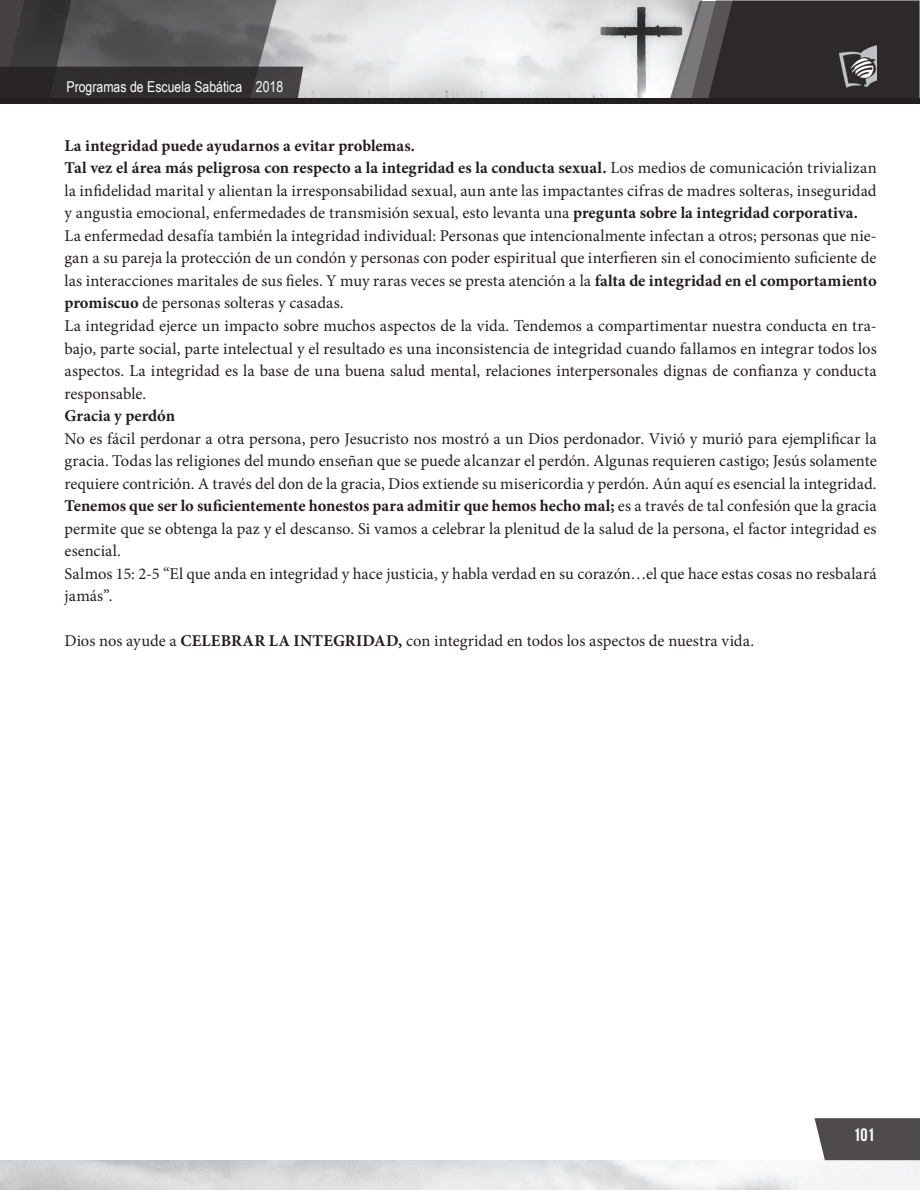
<style>
.page{position:relative;width:920px;height:1190px;background:#fff}
.page>*{position:absolute;margin:0;border:0;box-sizing:border-box;transform-origin:0 0}
.t1{font:18px "Bebas Neue";color:#fff}
.t2{font:16.5px/22.5px "Minion Pro";color:#231f20}
.t3{font:700 16.5px "Minion Pro";color:#231f20}
.t4{font:15px "Arial Narrow";color:#fff}
.s1{font-weight:700}
</style>
<div class="page">
<img style="left:303px;top:0;width:366px;height:99px">
<svg style="left:0;top:0;width:303px;height:99px;background:#514e50"></svg>
<svg style="left:814px;top:1118px;width:105px;height:42px;background:#595556"></svg>
<div style="left:0;top:99px;width:919px;height:5px;background:#231f20"></div>
<svg style="left:669px;top:0;width:250px;height:99px;background:#423f40"></svg>
<img style="left:837px;top:42px;width:39px;height:52px">
<p class="t4" style="left:66px;top:75px;width:218px">Programas de Escuela Sabática 2018</p>
<p class="t2" style="left:65px;top:134px;width:813px"><span class="s1">La integridad puede ayudarnos a evitar problemas.<br>Tal vez el área más peligrosa con respecto a la integridad es la conducta sexual.</span> Los medios de comunicación trivializan la infidelidad marital y alientan la irresponsabilidad sexual, aun ante las impactantes cifras de madres solteras, inseguridad y angustia emocional, enfermedades de transmisión sexual, esto levanta una <span class="s1">pregunta sobre la integridad corporativa.<br></span>La enfermedad desafía también la integridad individual: Personas que intencionalmente infectan a otros; personas que nie&shy;gan a su pareja la protección de un condón y personas con poder espiritual que interfieren sin el conocimiento suficiente de las interacciones maritales de sus fieles. Y muy raras veces se presta atención a la <span class="s1">falta de integridad en el comportamiento promiscuo</span> de personas solteras y casadas.<br>La integridad ejerce un impacto sobre muchos aspectos de la vida. Tendemos a compartimentar nuestra conducta en tra&shy;bajo, parte social, parte intelectual y el resultado es una inconsistencia de integridad cuando fallamos en integrar todos los aspectos. La integridad es la base de una buena salud mental, relaciones interpersonales dignas de confianza y conducta responsable.</p>
<p class="t3" style="left:65px;top:404px;width:112px">Gracia y perdón</p>
<p class="t2" style="left:65px;top:427px;width:813px">No es fácil perdonar a otra persona, pero Jesucristo nos mostró a un Dios perdonador. Vivió y murió para ejemplificar la gracia. Todas las religiones del mundo enseñan que se puede alcanzar el perdón. Algunas requieren castigo; Jesús solamente requiere contrición. A través del don de la gracia, Dios extiende su misericordia y perdón. Aún aquí es esencial la integridad.<br><span class="s1">Tenemos que ser lo suficientemente honestos para admitir que hemos hecho mal;</span> es a través de tal confesión que la gracia permite que se obtenga la paz y el descanso. Si vamos a celebrar la plenitud de la salud de la persona, el factor integridad es esencial.<br>Salmos 15: 2-5 “El que anda en integridad y hace justicia, y habla verdad en su corazón…el que hace estas cosas no resbalará jamás”.</p>
<p class="t2" style="left:65px;top:629px;width:691px">Dios nos ayude a <span class="s1">CELEBRAR LA INTEGRIDAD,</span> con integridad en todos los aspectos de nuestra vida.</p>
<p class="t1" style="left:853px;top:1125px;width:23px">101</p>
</div>
